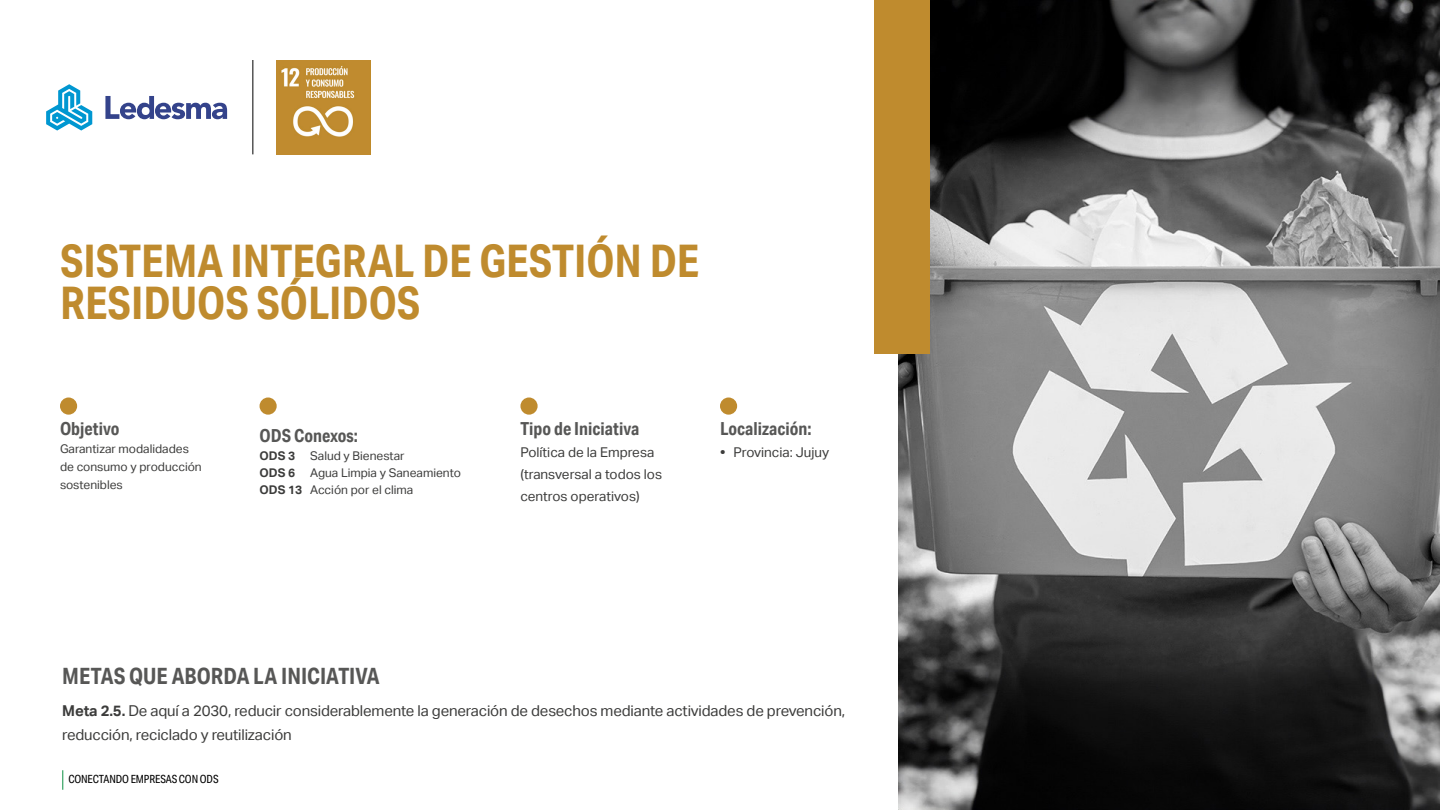
<style>
.page{position:relative;width:1440px;height:810px;background:#fff}
.page>*{position:absolute;margin:0;border:0;box-sizing:border-box;transform-origin:0 0}
.t1{font:700 45px/42.8px "Aktiv Grotesk Cd";color:#bf8b2e}
.t2{font:700 22.5px "Aktiv Grotesk Cd";color:#575756}
.t3{font:700 18px "Aktiv Grotesk Cd";color:#575756}
.t4{font:15px/23.2px "Aktiv Grotesk";letter-spacing:-.01em;color:#3c3c3b}
.t5{font:13.5px/21.8px "Aktiv Grotesk";color:#3c3c3b}
.t6{font:12px/18px "Aktiv Grotesk";color:#3c3c3b}
.t7{font:11.25px "Aktiv Grotesk Cd";letter-spacing:-.01em;color:#000}
.s1{font-weight:700}
</style>
<div class="page">
<svg style="left:62px;top:770px;width:1px;height:20px"></svg>
<img style="left:898px;top:0;width:542px;height:810px">
<div style="left:874px;top:0;width:56px;height:354px;background:#bf8b2e"></div>
<img style="left:276px;top:60px;width:95px;height:95px">
<hr style="left:253px;top:60px;width:1px;height:94px;background:#000">
<div style="left:60px;top:398px;width:17px;height:17px;background:#bf8b2e;border-radius:50%"></div>
<svg style="left:46px;top:84px;width:46px;height:47px"></svg>
<svg style="left:105px;top:96px;width:122px;height:23px"></svg>
<div style="left:520px;top:398px;width:18px;height:17px;background:#bf8b2e;border-radius:50%"></div>
<div style="left:720px;top:398px;width:17px;height:17px;background:#bf8b2e;border-radius:50%"></div>
<div style="left:260px;top:398px;width:17px;height:17px;background:#bf8b2e;border-radius:50%"></div>
<h1 class="t1" style="left:60px;top:239px;width:641px">SISTEMA INTEGRAL DE GESTIÓN DE<br>RESIDUOS SÓLIDOS</h1>
<p class="t3" style="left:60px;top:418px;width:61px">Objetivo</p>
<p class="t6" style="left:60px;top:440px;width:143px">Garantizar modalidades de consumo y producción sostenibles</p>
<p class="t3" style="left:260px;top:424px;width:100px">ODS Conexos:</p>
<p class="t6" style="left:260px;top:447px;width:203px;line-height:17.2px"><span class="s1">ODS 3</span> Salud y Bienestar<br><span class="s1">ODS 6</span> Agua Limpia y Saneamiento<br><span class="s1">ODS 13</span> Acción por el clima</p>
<p class="t3" style="left:520px;top:418px;width:120px">Tipo de Iniciativa</p>
<p class="t5" style="left:520px;top:442px;width:143px">Política de la Empresa (transversal a todos los centros operativos)</p>
<p class="t3" style="left:720px;top:418px;width:93px">Localización:</p>
<p class="t5" style="left:720px;top:442px;width:111px"><span class="s1">•</span> Provincia: Jujuy</p>
<h2 class="t2" style="left:62px;top:662px;width:319px">METAS QUE ABORDA LA INICIATIVA</h2>
<p class="t4" style="left:62px;top:700px;width:784px"><span class="s1">Meta 2.5.</span> De aquí a 2030, reducir considerablemente la generación de desechos mediante actividades de prevención, reducción, reciclado y reutilización</p>
<p class="t7" style="left:68px;top:773px;width:152px">CONECTANDO EMPRESAS CON ODS</p>
</div>
